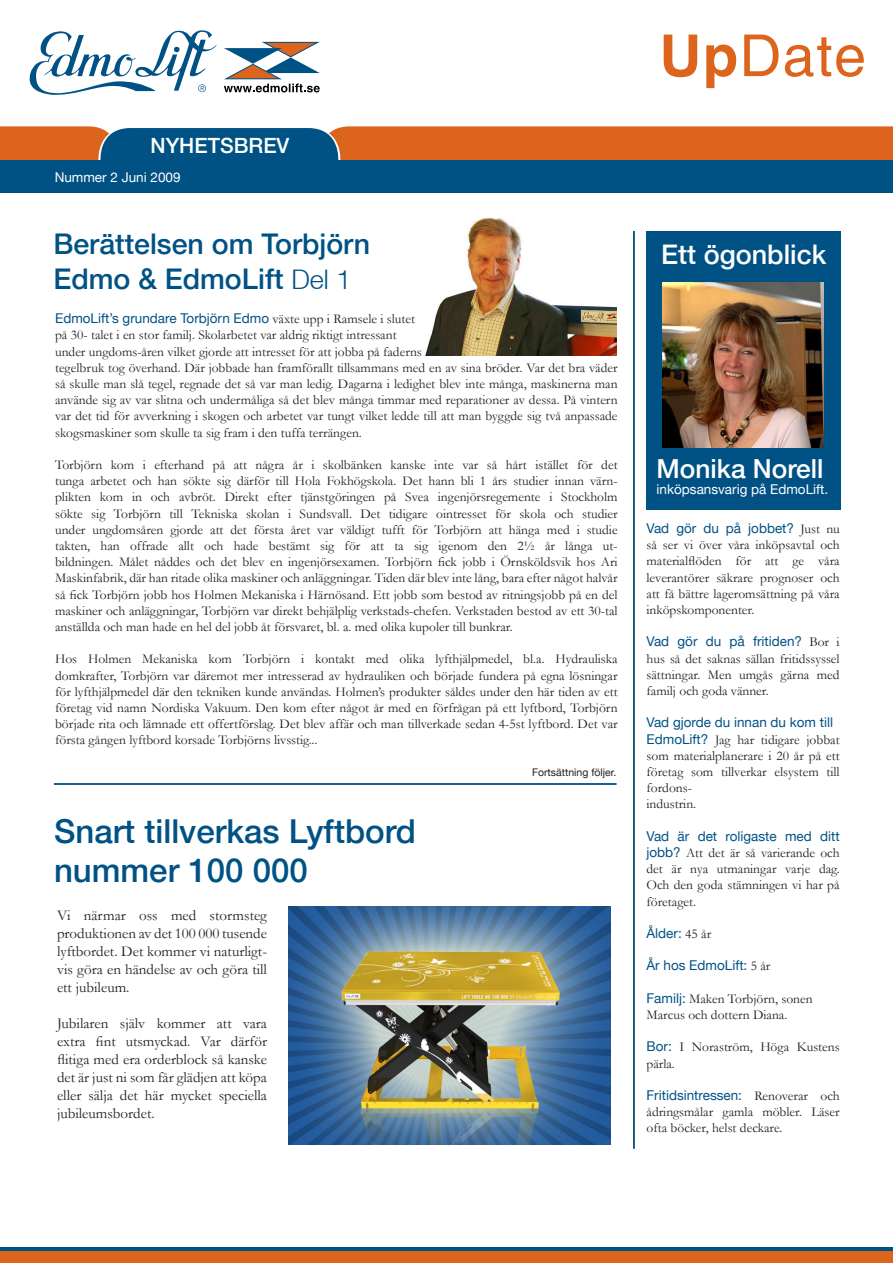
<style>
.page{position:relative;width:893px;height:1263px;background:#fff}
.page>*{position:absolute;margin:0;border:0;box-sizing:border-box;transform-origin:0 0}
.t1{font:500 33px "Helvetica Neue LT";color:#005285}
.t2{font:500 28.5px "Helvetica Neue LT";color:#005285}
.t3{font:500 27px "Helvetica Neue LT";color:#fff}
.t4{font:500 26.25px "Helvetica Neue LT";color:#fff}
.t5{font:500 21px "Helvetica Neue LT";color:#fff}
.t6{font:15px/18px "Garamond";color:#231f20;text-align:justify}
.t7{font:13.5px/16.2px "Garamond";color:#231f20;text-align:justify}
.t8{font:13.5px "Helvetica Neue LT";color:#005285}
.t9{font:13.5px "Helvetica Neue LT";color:#fff}
.t10{font:10.5px "Helvetica Neue LT";color:#231f20}
.s1{font-weight:300;font-size:27px}
.s2{font-family:"Garamond";color:#231f20}
.s3{font-family:"Helvetica Neue LT";color:#005285}
</style>
<div class="page">
<hr style="left:0;top:1247px;width:893px;height:4px;background:#005285">
<div style="left:0;top:1251px;width:893px;height:12px;background:#dc641c"></div>
<svg style="left:664px;top:35px;width:33px;height:42px"></svg>
<svg style="left:706px;top:45px;width:30px;height:43px"></svg>
<svg style="left:744px;top:35px;width:35px;height:41px"></svg>
<svg style="left:785px;top:37px;width:79px;height:40px"></svg>
<svg style="left:0;top:126px;width:893px;height:35px;background:#a3643e"></svg>
<div style="left:0;top:161px;width:893px;height:32px;background:#005285"></div>
<svg style="left:29px;top:30px;width:188px;height:65px"></svg>
<svg style="left:224px;top:42px;width:96px;height:50px"></svg>
<div style="left:646px;top:231px;width:195px;height:278px;background:#005285"></div>
<hr style="left:633px;top:231px;width:2px;height:918px;background:#005374">
<hr style="left:54px;top:783px;width:563px;height:2px;background:#005285">
<img style="left:662px;top:282px;width:161px;height:166px">
<img style="left:288px;top:906px;width:323px;height:239px">
<img style="left:425px;top:217px;width:191px;height:138px">
<p class="t5" style="left:151px;top:133px;width:140px">NYHETSBREV</p>
<p class="t9" style="left:55px;top:169px;width:127px">Nummer 2 Juni 2009</p>
<p class="t2" style="left:53px;top:227px;width:318px">Berättelsen om Torbjörn</p>
<p class="t2" style="left:53px;top:261px;width:300px">Edmo &amp; EdmoLift <span class="s1">Del 1</span></p>
<p class="t8" style="left:55px;top:310px;width:361px">EdmoLift’s grundare Torbjörn Edmo <span class="s2">växte upp i Ramsele i slutet</span></p>
<p class="t7" style="left:55px;top:327px;width:343px">på 30- talet i en stor familj. Skolarbetet var aldrig riktigt intressant</p>
<p class="t7" style="left:55px;top:343px;width:368px">under ungdoms-åren vilket gjorde att intresset för att jobba på faderns</p>
<p class="t7" style="left:55px;top:359px;width:564px">tegelbruk tog överhand. Där jobbade han framförallt tillsammans med en av sina bröder. Var det bra väder så skulle man slå tegel, regnade det så var man ledig. Dagarna i ledighet blev inte många, maskinerna man använde sig av var slitna och undermåliga så det blev många timmar med reparationer av dessa. På vintern var det tid för avverkning i skogen och arbetet var tungt vilket ledde till att man byggde sig två anpassade skogsmaskiner som skulle ta sig fram i den tuffa terrängen.</p>
<p class="t7" style="left:55px;top:456px;width:564px">Torbjörn kom i efterhand på att några år i skolbänken kanske inte var så hårt istället för det tunga arbetet och han sökte sig därför till Hola Fokhögskola. Det hann bli 1 års studier innan värn&shy;plikten kom in och avbröt. Direkt efter tjänstgöringen på Svea ingenjörsregemente i Stockholm sökte sig Torbjörn till Tekniska skolan i Sundsvall. Det tidigare ointresset för skola och studier under ungdomsåren gjorde att det första året var väldigt tufft för Torbjörn att hänga med i studie takten, han offrade allt och hade bestämt sig för att ta sig igenom den 2½ år långa ut&shy;bildningen. Målet nåddes och det blev en ingenjörsexamen. Torbjörn fick jobb i Örnsköldsvik hos Ari Maskinfabrik, där han ritade olika maskiner och anläggningar. Tiden där blev inte lång, bara efter något halvår så fick Torbjörn jobb hos Holmen Mekaniska i Härnösand. Ett jobb som bestod av ritningsjobb på en del maskiner och anläggningar, Torbjörn var direkt behjälplig verkstads-chefen. Verkstaden bestod av ett 30-tal anställda och man hade en hel del jobb åt försvaret, bl. a. med olika kupoler till bunkrar.</p>
<p class="t7" style="left:55px;top:651px;width:564px">Hos Holmen Mekaniska kom Torbjörn i kontakt med olika lyfthjälpmedel, bl.a. Hydrauliska domkrafter, Torbjörn var däremot mer intresserad av hydrauliken och började fundera på egna lösningar för lyfthjälpmedel där den tekniken kunde användas. Holmen’s produkter såldes under den här tiden av ett företag vid namn Nordiska Vakuum. Den kom efter något år med en förfrågan på ett lyftbord, Torbjörn började rita och lämnade ett offertförslag. Det blev affär och man tillverkade sedan 4-5st lyftbord. Det var första gången lyftbord korsade Torbjörns livsstig...</p>
<p class="t10" style="left:532px;top:766px;width:86px">Fortsättning följer.</p>
<p class="t1" style="left:54px;top:811px;width:363px">Snart tillverkas Lyftbord</p>
<p class="t1" style="left:54px;top:851px;width:255px">nummer 100 000</p>
<p class="t6" style="left:57px;top:906px;width:212px">Vi närmar oss med stormsteg produktionen av det 100 000 tusende lyftbordet. Det kommer vi naturligt&shy;vis göra en händelse av och göra till ett jubileum.</p>
<p class="t6" style="left:57px;top:1014px;width:212px">Jubilaren själv kommer att vara extra fint utsmyckad. Var därför flitiga med era orderblock så kanske det är just ni som får glädjen att köpa eller sälja det här mycket speciella jubileumsbordet.</p>
<p class="t3" style="left:661px;top:238px;width:167px">Ett ögonblick</p>
<p class="t4" style="left:657px;top:453px;width:168px">Monika Norell</p>
<p class="t9" style="left:657px;top:481px;width:173px">inköpsansvarig på EdmoLift.</p>
<p class="t7" style="left:646px;top:520px;width:195px"><span class="s3">Vad gör du på jobbet?</span> Just nu så ser vi över våra inköpsavtal och materialflöden för att ge våra leverantörer säkrare prognoser och att få bättre lageromsättning på våra inköpskomponenter.</p>
<p class="t7" style="left:646px;top:634px;width:195px"><span class="s3">Vad gör du på fritiden?</span> Bor i hus så det saknas sällan fritidssyssel sättningar. Men umgås gärna med familj och goda vänner.</p>
<p class="t8" style="left:646px;top:714px;width:188px">Vad gjorde du innan du kom till</p>
<p class="t7" style="left:646px;top:731px;width:195px"><span class="s3">EdmoLift?</span> Jag har tidigare jobbat som materialplanerare i 20 år på ett företag som tillverkar elsystem till fordons-</p>
<p class="t7" style="left:646px;top:796px;width:51px">industrin.</p>
<p class="t7" style="left:646px;top:828px;width:195px"><span class="s3">Vad är det roligaste med ditt jobb?</span> Att det är så varierande och det är nya utmaningar varje dag.<br>Och den goda stämningen vi har på företaget.</p>
<p class="t8" style="left:646px;top:925px;width:66px">Ålder: <span class="s2">45 år</span></p>
<p class="t8" style="left:646px;top:957px;width:125px">År hos EdmoLift: <span class="s2">5 år</span></p>
<p class="t7" style="left:646px;top:990px;width:168px"><span class="s3">Familj:</span> Maken Torbjörn, sonen</p>
<p class="t7" style="left:646px;top:1006px;width:142px">Marcus och dottern Diana.</p>
<p class="t7" style="left:646px;top:1039px;width:195px"><span class="s3">Bor:</span> I Noraström, Höga Kustens pärla.</p>
<p class="t7" style="left:646px;top:1087px;width:195px"><span class="s3">Fritidsintressen:</span> Renoverar och ådringsmålar gamla möbler. Läser ofta böcker, helst deckare.</p>
</div>
